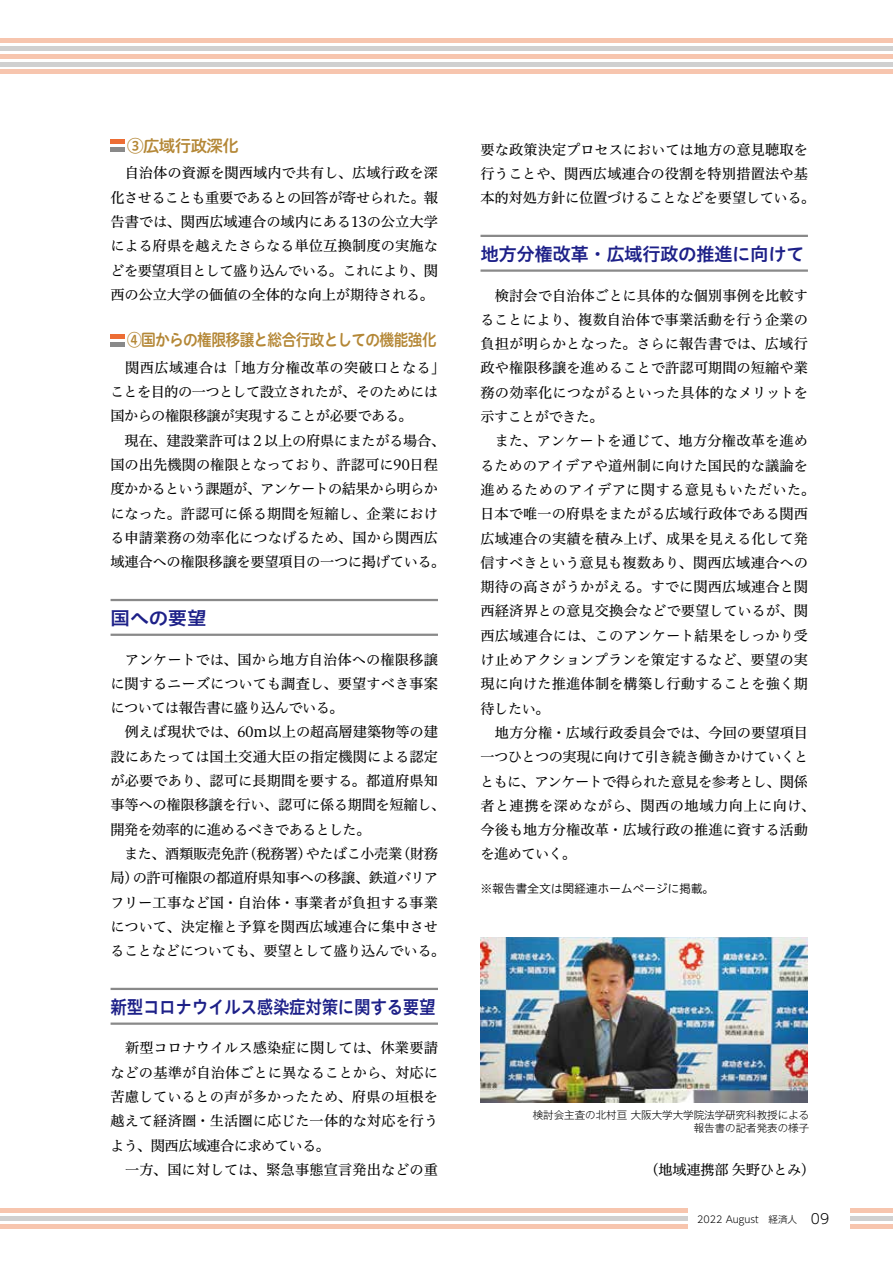
<style>
.page{position:relative;width:893px;height:1263px;background:#fff}
.page>*{position:absolute;margin:0;border:0;box-sizing:border-box;transform-origin:0 0}
.t1{font:18.6px "Hiragino UD Sans Std W6";letter-spacing:-.02em;color:#1d2088;scale:.89 1}
.t2{font:18.6px "Hiragino UD Sans Std W6";letter-spacing:-.02em;color:#1d2088}
.t3{font:18.6px "Hiragino UD Sans Std W6";letter-spacing:-.02em;color:#1d2088;scale:1.05 1}
.t4{font:16.5px "Hiragino UD Sans R Std W6";letter-spacing:-.04em;color:#b48736;scale:.89 1}
.t5{font:16.5px "Hiragino UD Sans R Std W6";letter-spacing:-.04em;color:#b48736}
.t6{font:14.25px/24.3px "Hiragino UD Serif Std W4";letter-spacing:-.005em;color:#000}
.t7{font:12px "Hiragino UD Sans Std W3";letter-spacing:-.025em;color:#000}
.t8{font:300 10.5px/13.5px "Gothic MB101 Pro";color:#000;text-align:right}
.t9{font:300 9.6px "UD Shin Go Pro";color:#000}
.s1{font-size:13.8px}
</style>
<div class="page">
<div style="left:0;top:38px;width:893px;height:5px;background:#f7c5ae"></div>
<div style="left:0;top:46px;width:893px;height:5px;background:#d0d0d0"></div>
<div style="left:0;top:54px;width:893px;height:5px;background:#f7c5ae"></div>
<hr style="left:0;top:62px;width:893px;height:4px;background:#d0d0d0">
<div style="left:0;top:69px;width:893px;height:5px;background:#f7c5ae"></div>
<hr style="left:0;top:1209px;width:688px;height:4px;background:#f7c5ae">
<div style="left:0;top:1216px;width:688px;height:5px;background:#d0d0d0"></div>
<div style="left:0;top:1224px;width:688px;height:5px;background:#f7c5ae"></div>
<hr style="left:850px;top:1209px;width:43px;height:4px;background:#f7c5ae">
<div style="left:850px;top:1216px;width:43px;height:5px;background:#d0d0d0"></div>
<div style="left:850px;top:1224px;width:43px;height:5px;background:#f7c5ae"></div>
<svg style="left:111px;top:140px;width:13px;height:12px"></svg>
<svg style="left:111px;top:334px;width:13px;height:12px"></svg>
<hr style="left:111px;top:599px;width:327px;height:2px;background:#898989">
<hr style="left:111px;top:634px;width:327px;height:2px;background:#898989">
<hr style="left:111px;top:988px;width:327px;height:2px;background:#898989">
<hr style="left:111px;top:1022px;width:327px;height:3px;background:#898989">
<hr style="left:480px;top:235px;width:328px;height:2px;background:#898989">
<hr style="left:480px;top:269px;width:328px;height:3px;background:#898989">
<img style="left:480px;top:938px;width:328px;height:165px">
<p class="t5" style="left:127px;top:133px;width:113px">③広域行政深化</p>
<p class="t6" style="left:110px;top:160px;width:329px;text-align:justify">　自治体の資源を関西域内で共有し、広域行政を深化させることも重要であるとの回答が寄せられた。報告書では、関西広域連合の域内にある13の公立大学による府県を越えたさらなる単位互換制度の実施などを要望項目として盛り込んでいる。これにより、関西の公立大学の価値の全体的な向上が期待される。</p>
<p class="t4" style="left:127px;top:328px;width:349px">④国からの権限移譲と総合行政としての機能強化</p>
<p class="t6" style="left:110px;top:355px;width:337px">　関西広域連合は「地方分権改革の突破口となる」ことを目的の一つとして設立されたが、そのためには国からの権限移譲が実現することが必要である。<br>　現在、建設業許可は２以上の府県にまたがる場合、国の出先機関の権限となっており、許認可に90日程度かかるという課題が、アンケートの結果から明らかになった。許認可に係る期間を短縮し、企業における申請業務の効率化につなげるため、国から関西広域連合への権限移譲を要望項目の一つに掲げている。</p>
<h1 class="t3" style="left:111px;top:604px;width:93px">国への要望</h1>
<p class="t6" style="left:110px;top:646px;width:337px">　アンケートでは、国から地方自治体への権限移譲に関するニーズについても調査し、要望すべき事案については報告書に盛り込んでいる。<br>　例えば現状では、60ｍ以上の超高層建築物等の建設にあたっては国土交通大臣の指定機関による認定が必要であり、認可に長期間を要する。都道府県知事等への権限移譲を行い、認可に係る期間を短縮し、開発を効率的に進めるべきであるとした。<br>　また、酒類販売免許（税務署）やたばこ小売業（財務局）の許可権限の都道府県知事への移譲、鉄道バリアフリー工事など国・自治体・事業者が負担する事業について、決定権と予算を関西広域連合に集中させることなどについても、要望として盛り込んでいる。</p>
<h1 class="t1" style="left:111px;top:993px;width:367px">新型コロナウイルス感染症対策に関する要望</h1>
<p class="t6" style="left:110px;top:1035px;width:330px">　新型コロナウイルス感染症に関しては、休業要請などの基準が自治体ごとに異なることから、対応に苦慮しているとの声が多かったため、府県の垣根を越えて経済圏・生活圏に応じた一体的な対応を行うよう、関西広域連合に求めている。<br>　一方、国に対しては、緊急事態宣言発出などの重</p>
<p class="t6" style="left:480px;top:136px;width:336px">要な政策決定プロセスにおいては地方の意見聴取を行うことや、関西広域連合の役割を特別措置法や基本的対処方針に位置づけることなどを要望している。</p>
<h1 class="t2" style="left:481px;top:240px;width:326px">地方分権改革・広域行政の推進に向けて</h1>
<p class="t6" style="left:480px;top:282px;width:337px">　検討会で自治体ごとに具体的な個別事例を比較することにより、複数自治体で事業活動を行う企業の負担が明らかとなった。さらに報告書では、広域行政や権限移譲を進めることで許認可期間の短縮や業務の効率化につながるといった具体的なメリットを示すことができた。<br>　また、アンケートを通じて、地方分権改革を進めるためのアイデアや道州制に向けた国民的な議論を進めるためのアイデアに関する意見もいただいた。日本で唯一の府県をまたがる広域行政体である関西広域連合の実績を積み上げ、成果を見える化して発信すべきという意見も複数あり、関西広域連合への期待の高さがうかがえる。すでに関西広域連合と関西経済界との意見交換会などで要望しているが、関西広域連合には、このアンケート結果をしっかり受け止めアクションプランを策定するなど、要望の実現に向けた推進体制を構築し行動することを強く期待したい。<br>　地方分権・広域行政委員会では、今回の要望項目一つひとつの実現に向けて引き続き働きかけていくとともに、アンケートで得られた意見を参考とし、関係者と連携を深めながら、関西の地域力向上に向け、今後も地方分権改革・広域行政の推進に資する活動を進めていく。</p>
<p class="t7" style="left:480px;top:879px;width:236px">※報告書全文は関経連ホームページに掲載。</p>
<p class="t8" style="left:533px;top:1106px;width:278px">検討会主査の北村亘 大阪大学大学院法学研究科教授による報告書の記者発表の様子</p>
<p class="t6" style="left:651px;top:1157px;width:158px">(地域連携部 矢野ひとみ)</p>
<p class="t9" style="left:697px;top:1211px;width:133px">2022 August　経済人<span class="s1">　09</span></p>
</div>
